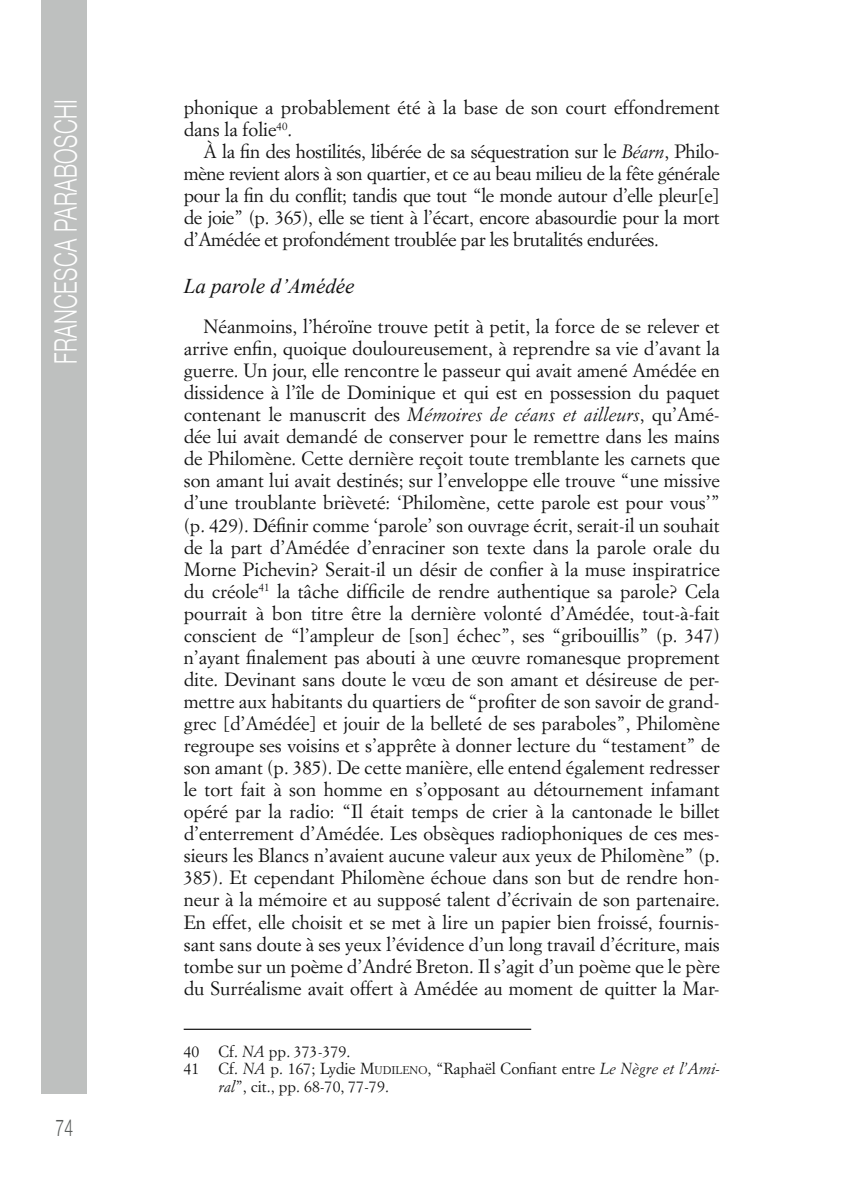
<style>
.page{position:relative;width:844px;height:1191px;background:#fff}
.page>*{position:absolute;margin:0;border:0;box-sizing:border-box;transform-origin:0 0}
.t1{font:300 31.15px "Helvetica Neue";letter-spacing:.02em;color:#fff;scale:.68 1}
.t2{font:300 23.28px "Helvetica Neue";color:#565958;scale:.68 1}
.t3{font:italic 21px "Times New Roman";color:#121212}
.t4{font:18.9px/22.1px "Simoncini Garamond Std";color:#121212;text-align:justify}
.t5{font:15.75px "Simoncini Garamond Std";color:#121212}
.s1{font-style:italic}
.s2{font-style:inherit}
.s3{font-size:11.03px}
</style>
<div class="page">
<div style="left:41px;top:0;width:46px;height:1093px;background:#bec0bf"></div>
<hr style="left:184px;top:1028px;width:347px;height:2px;background:#121212">
<h1 class="t1" style="left:41px;top:364px;width:391px;rotate:-90deg">Francesca Paraboschi</h1>
<p class="t2" style="left:55px;top:1108px;width:28px">74</p>
<p class="t4" style="left:184px;top:96px;width:537px">phonique a probablement été à la base de son court effondrement dans la folie<sup>40</sup>.</p>
<p class="t4" style="left:184px;top:140px;width:537px;text-indent:20px">À la fin des hostilités, libérée de sa séquestration sur le <span class="s1">Béarn</span>, Philo&shy;mène revient alors à son quartier, et ce au beau milieu de la fête générale pour la fin du conflit; tandis que tout “le monde autour d’elle pleur[e] de joie” (p. 365), elle se tient à l’écart, encore abasourdie pour la mort d’Amédée et profondément troublée par les brutalités endurées.</p>
<p class="t3" style="left:184px;top:272px;width:172px">La parole d’Amédée</p>
<p class="t4" style="left:184px;top:315px;width:537px;text-indent:20px">Néanmoins, l’héroïne trouve petit à petit, la force de se relever et arrive enfin, quoique douloureusement, à reprendre sa vie d’avant la guerre. Un jour, elle rencontre le passeur qui avait amené Amédée en dissidence à l’île de Dominique et qui est en possession du paquet contenant le manuscrit des <span class="s1">Mémoires de céans et ailleurs</span>, qu’Amé&shy;dée lui avait demandé de conserver pour le remettre dans les mains de Philomène. Cette dernière reçoit toute tremblante les carnets que son amant lui avait destinés; sur l’enveloppe elle trouve “une missive d’une troublante brièveté: ‘Philomène, cette parole est pour vous’” (p. 429). Définir comme ‘parole’ son ouvrage écrit, serait-il un souhait de la part d’Amédée d’enraciner son texte dans la parole orale du Morne Pichevin? Serait-il un désir de confier à la muse inspiratrice du créole<sup>41</sup> la tâche difficile de rendre authentique sa parole? Cela pourrait à bon titre être la dernière volonté d’Amédée, tout-à-fait conscient de “l’ampleur de [son] échec”, ses “gribouillis” (p. 347) n’ayant finalement pas abouti à une œuvre romanesque proprement dite. Devinant sans doute le vœu de son amant et désireuse de per&shy;mettre aux habitants du quartiers de “profiter de son savoir de grand&shy;grec [d’Amédée] et jouir de la belleté de ses paraboles”, Philomène regroupe ses voisins et s’apprête à donner lecture du “testament” de son amant (p. 385). De cette manière, elle entend également redresser le tort fait à son homme en s’opposant au détournement infamant opéré par la radio: “Il était temps de crier à la cantonade le billet d’enterrement d’Amédée. Les obsèques radiophoniques de ces mes&shy;sieurs les Blancs n’avaient aucune valeur aux yeux de Philomène” (p.<br>385). Et cependant Philomène échoue dans son but de rendre hon&shy;neur à la mémoire et au supposé talent d’écrivain de son partenaire.<br>En effet, elle choisit et se met à lire un papier bien froissé, fournis&shy;sant sans doute à ses yeux l’évidence d’un long travail d’écriture, mais tombe sur un poème d’André Breton. Il s’agit d’un poème que le père du Surréalisme avait offert à Amédée au moment de quitter la Mar-</p>
<p class="t5" style="left:184px;top:1041px;width:168px">40 Cf. <span class="s1">NA</span> pp. 373-379.</p>
<p class="t5" style="left:184px;top:1059px;width:537px">41 Cf. <span class="s1">NA</span> p. 167; Lydie <span class="s2">M</span><span class="s3">UDILENO</span>, “Raphaël Confiant entre <span class="s1">Le Nègre et l’Ami-</span></p>
<p class="t5" style="left:218px;top:1076px;width:172px"><span class="s1">ral</span>”, cit., pp. 68-70, 77-79.</p>
</div>
